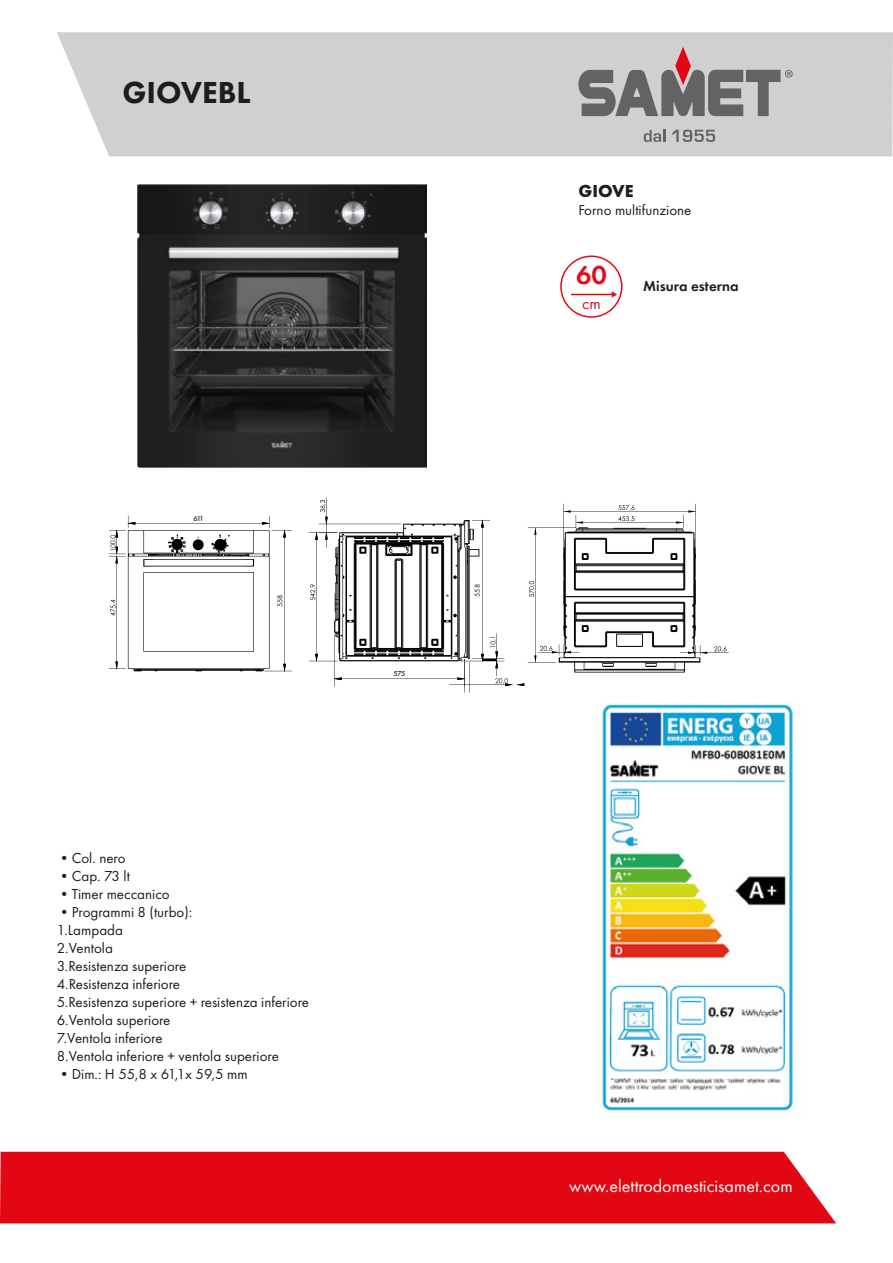
<style>
.page{position:relative;width:893px;height:1263px;background:#fff}
.page>*{position:absolute;margin:0;border:0;box-sizing:border-box;transform-origin:0 0}
.t1{font:800 31.5px "Futura PT";color:#1d1d1b}
.t2{font:600 27px "Futura PT";color:#e30b17}
.t3{font:18px "Futura PT";color:#fff}
.t4{font:700 18px "Futura PT";color:#1d1d1b}
.t5{font:16.5px "Futura PT";color:#e30b17}
.t6{font:15px/18px "Futura PT";color:#1d1d1b}
.t7{font:600 15px "Futura PT";color:#1d1d1b}
.t8{font:500 7.5px "Futura PT";letter-spacing:-.105em;color:#1d1d1b}
.t9{font:7.5px "Futura PT";color:#1d1d1b}
.s1{font-weight:600}
</style>
<div class="page">
<div style="left:57px;top:32px;width:836px;height:124px;background:#d0d0d0"></div>
<svg style="left:578px;top:47px;width:215px;height:69px;background:#a39e9f"></svg>
<svg style="left:644px;top:130px;width:21px;height:12px"></svg>
<svg style="left:672px;top:130px;width:43px;height:12px"></svg>
<div style="left:0;top:1152px;width:836px;height:71px;background:#e30613"></div>
<div style="left:560px;top:255px;width:62px;height:63px;border:2px solid #e30b17;border-radius:50%"></div>
<hr style="left:571px;top:294px;width:43px;height:1px;background:#e30613">
<svg style="left:612px;top:291px;width:5px;height:7px"></svg>
<img style="left:601px;top:703px;width:197px;height:408px">
<img style="left:137px;top:184px;width:289px;height:283px">
<svg style="left:109px;top:515px;width:183px;height:157px"></svg>
<svg style="left:309px;top:498px;width:420px;height:194px"></svg>
<h1 class="t1" style="left:122px;top:73px;width:130px">GIOVEBL</h1>
<p class="t8" style="left:194px;top:514px;width:12px">611</p>
<p class="t9" style="left:275px;top:607px;width:14px;rotate:-90deg">558</p>
<p class="t6" style="left:57px;top:849px;width:70px"><span class="s1">•</span>Col. nero</p>
<p class="t6" style="left:57px;top:867px;width:75px">•Cap. 73 lt</p>
<p class="t6" style="left:57px;top:885px;width:115px">•Timer meccanico</p>
<p class="t6" style="left:57px;top:903px;width:254px">•Programmi 8 (turbo):<br>1.Lampada<br>2.Ventola<br>3.Resistenza superiore<br>4.Resistenza inferiore<br>5.Resistenza superiore + resistenza inferiore<br>6.Ventola superiore<br>7.Ventola inferiore<br>8.Ventola inferiore + ventola superiore</p>
<p class="t6" style="left:57px;top:1065px;width:193px">•Dim.: H 55,8 x 61,1x 59,5 mm</p>
<p class="t8" style="left:394px;top:669px;width:13px">575</p>
<p class="t9" style="left:473px;top:597px;width:14px;rotate:-90deg">558</p>
<p class="t4" style="left:578px;top:179px;width:57px">GIOVE</p>
<p class="t6" style="left:578px;top:201px;width:115px">Forno multifunzione</p>
<h2 class="t2" style="left:576px;top:258px;width:32px">60</h2>
<p class="t5" style="left:582px;top:294px;width:20px">cm</p>
<p class="t7" style="left:643px;top:276px;width:97px">Misura esterna</p>
<p class="t3" style="left:569px;top:1175px;width:225px">www.elettrodomesticisamet.com</p>
</div>
